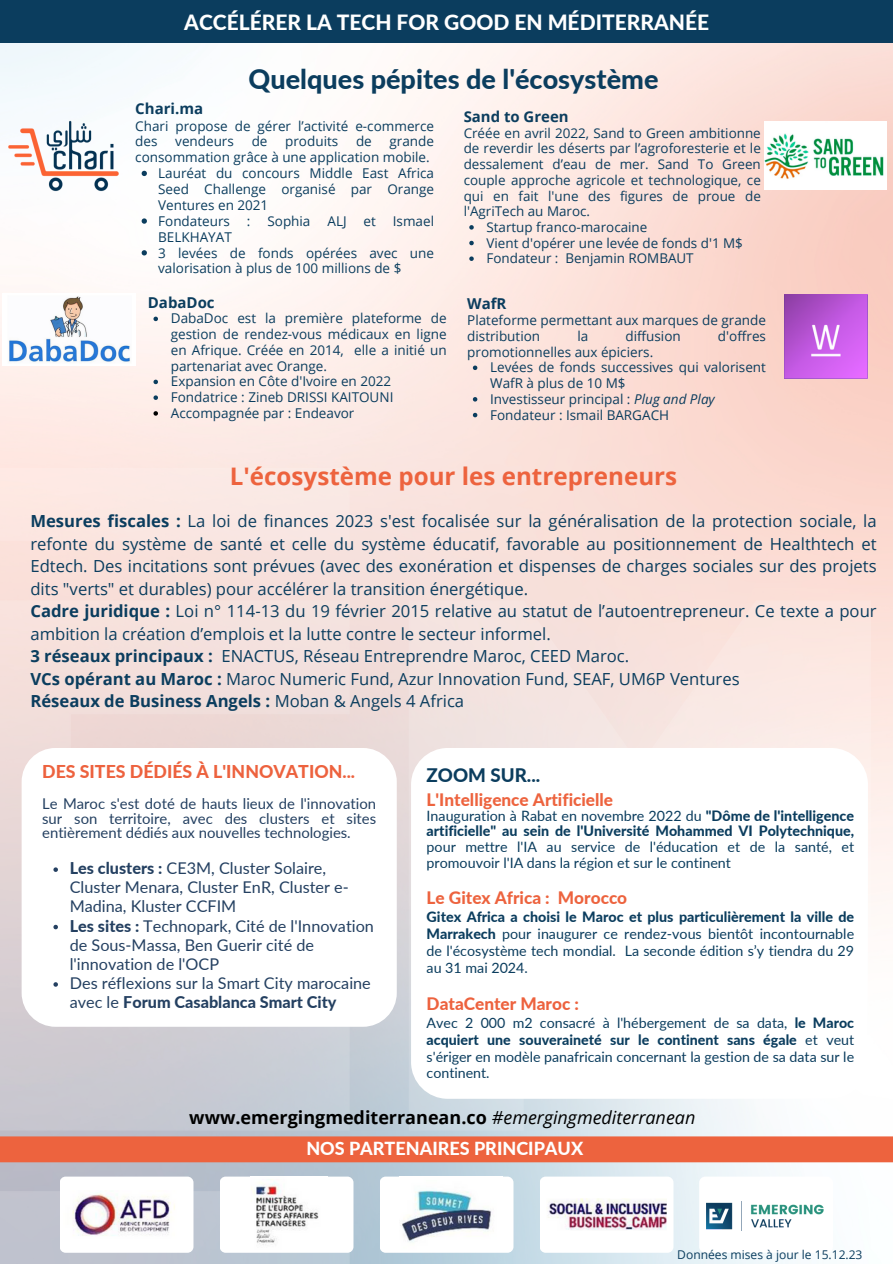
<style>
.page{position:relative;width:893px;height:1264px;background:#fff}
.page>*{position:absolute;margin:0;border:0;box-sizing:border-box;transform-origin:0 0}
.t1{font:800 27px "Lato";color:#0b3d5e}
.t2{font:700 24.15px "Open Sans";color:#ed633e}
.t3{font:800 21px "Lato";color:#fff}
.t4{font:800 18.75px "Lato";color:#0b3d5e}
.t5{font:700 18px "Open Sans";color:#000}
.t6{font:800 18px "Lato";color:#fff}
.t7{font:800 17.7px "Lato";color:#ed623e}
.t8{font:800 17.25px "Lato";color:#ed633e}
.t9{font:800 17.25px "Lato";color:#ed623e}
.t10{font:16.65px/22.5px "Open Sans";color:#0b3d5e;text-align:justify}
.t11{font:700 16.65px "Open Sans";color:#0b3d5e}
.t12{font:16.2px/19.2px "Lato";color:#244061}
.t13{font:700 15px "Open Sans";color:#0b3d5e}
.t14{font:14.85px/14.7px "Lato";color:#244061;text-align:justify}
.t15{font:700 14.85px "Open Sans";color:#0b3d5e}
.t16{font:14.25px/16.8px "Lato";color:#0b3d5e;text-align:justify}
.t17{font:13.5px/15.9px "Open Sans";color:#0b3d5e}
.t18{font:12px "Open Sans";color:#0b3d5e}
.s1{font-style:italic}
.s2{font-weight:700}
.s3{font-weight:400}
.s4{font-weight:800}
.s5{font-weight:400;font-style:italic}
</style>
<div class="page">
<img style="left:0;top:42px;width:892px;height:1121px">
<img style="left:0;top:469px;width:870px;height:794px">
<div style="left:0;top:0;width:892px;height:42px;background:#0b3d5e"></div>
<div style="left:60px;top:1176px;width:133px;height:76px;background:#fff;border-radius:6px"></div>
<div style="left:219px;top:1176px;width:134px;height:76px;background:#fff;border-radius:6px"></div>
<div style="left:379px;top:1176px;width:134px;height:76px;background:#fff;border-radius:6px"></div>
<div style="left:539px;top:1176px;width:134px;height:76px;background:#fff;border-radius:6px"></div>
<div style="left:699px;top:1176px;width:134px;height:76px;background:#fff;border-radius:6px"></div>
<div style="left:0;top:1136px;width:892px;height:26px;background:#ed633e"></div>
<img style="left:72px;top:1193px;width:103px;height:43px">
<img style="left:251px;top:1181px;width:68px;height:64px">
<img style="left:402px;top:1190px;width:90px;height:52px">
<img style="left:548px;top:1198px;width:118px;height:32px">
<img style="left:706px;top:1201px;width:118px;height:29px">
<div style="left:411px;top:748px;width:456px;height:350px;background:#fff;border-radius:37px"></div>
<svg style="left:783px;top:295px;width:84px;height:83px;background:#c360de"></svg>
<img style="left:4px;top:96px;width:119px;height:119px">
<img style="left:3px;top:293px;width:133px;height:72px">
<img style="left:764px;top:122px;width:122px;height:67px">
<svg style="left:142px;top:171px;width:5px;height:5px"></svg>
<svg style="left:142px;top:218px;width:5px;height:6px"></svg>
<svg style="left:142px;top:250px;width:5px;height:5px"></svg>
<div style="left:22px;top:748px;width:375px;height:278px;background:#fff;border-radius:34px"></div>
<svg style="left:53px;top:867px;width:5px;height:4px"></svg>
<svg style="left:53px;top:924px;width:5px;height:5px"></svg>
<svg style="left:53px;top:982px;width:5px;height:4px"></svg>
<svg style="left:473px;top:365px;width:4px;height:5px"></svg>
<svg style="left:473px;top:397px;width:4px;height:4px"></svg>
<svg style="left:473px;top:413px;width:4px;height:4px"></svg>
<svg style="left:153px;top:316px;width:5px;height:5px"></svg>
<svg style="left:153px;top:379px;width:5px;height:5px"></svg>
<svg style="left:153px;top:395px;width:5px;height:5px"></svg>
<svg style="left:153px;top:411px;width:5px;height:4px"></svg>
<svg style="left:469px;top:225px;width:4px;height:4px"></svg>
<svg style="left:469px;top:241px;width:4px;height:4px"></svg>
<svg style="left:469px;top:256px;width:4px;height:5px"></svg>
<p class="t3" style="left:184px;top:9px;width:526px">ACCÉLÉRER LA TECH FOR GOOD EN MÉDITERRANÉE</p>
<p class="t1" style="left:248px;top:63px;width:411px">Quelques pépites de l'écosystème</p>
<p class="t13" style="left:135px;top:98px;width:69px">Chari.ma</p>
<p class="t17" style="left:135px;top:117px;width:300px">Chari propose de gérer l’activité e-commerce des</p>
<p class="t15" style="left:463px;top:106px;width:106px">Sand to Green</p>
<p class="t17" style="left:463px;top:125px;width:299px;text-align:justify">Créée en avril 2022, Sand to Green ambitionne de reverdir les déserts par l’agroforesterie et le dessalement d’eau de mer. Sand To Green couple approche agricole et technologique, ce qui en fait l'une des figures de proue de l'AgriTech au Maroc.</p>
<p class="t17" style="left:486px;top:219px;width:162px">Startup franco-marocaine</p>
<p class="t17" style="left:486px;top:234px;width:258px">Vient d'opérer une levée de fonds d'1 M$</p>
<p class="t17" style="left:486px;top:250px;width:209px">Fondateur : Benjamin ROMBAUT</p>
<p class="t17" style="left:135px;top:133px;width:300px;text-indent:254px">grande consommation grâce à une application mobile.</p>
<p class="t17" style="left:158px;top:165px;width:277px;text-align:justify">Lauréat du concours Middle East Africa Seed Challenge organisé par Orange Ventures en 2021</p>
<p class="t17" style="left:158px;top:213px;width:73px">Fondateurs</p>
<p class="t17" style="left:247px;top:213px;width:5px">:</p>
<p class="t17" style="left:267px;top:213px;width:44px">Sophia</p>
<p class="t17" style="left:327px;top:213px;width:21px">ALJ</p>
<p class="t17" style="left:363px;top:213px;width:14px">et</p>
<p class="t17" style="left:393px;top:213px;width:43px">Ismael</p>
<p class="t17" style="left:158px;top:228px;width:75px">BELKHAYAT</p>
<p class="t17" style="left:158px;top:244px;width:277px">3 levées de fonds opérées avec une valorisation à plus de 100 millions de $</p>
<p class="t17" style="left:175px;top:133px;width:60px">vendeurs</p>
<p class="t17" style="left:252px;top:133px;width:17px">de</p>
<p class="t17" style="left:285px;top:133px;width:55px">produits</p>
<p class="t17" style="left:356px;top:133px;width:17px">de</p>
<p class="t13" style="left:148px;top:291px;width:68px">DabaDoc</p>
<p class="t17" style="left:171px;top:310px;width:277px;text-align:justify">DabaDoc est la première plateforme de gestion de rendez-vous médicaux en ligne en Afrique. Créée en 2014, elle a initié un partenariat avec Orange.</p>
<p class="t17" style="left:171px;top:373px;width:222px">Expansion en Côte d'Ivoire en 2022</p>
<p class="t17" style="left:171px;top:389px;width:224px">Fondatrice : Zineb DRISSI KAITOUNI</p>
<p class="t17" style="left:171px;top:405px;width:185px">Accompagnée par : Endeavor</p>
<p class="t13" style="left:467px;top:293px;width:41px">WafR</p>
<p class="t17" style="left:467px;top:312px;width:300px">Plateforme permettant aux marques de grande distribution</p>
<p class="t17" style="left:577px;top:327px;width:12px">la</p>
<p class="t17" style="left:625px;top:327px;width:57px">diffusion</p>
<p class="t17" style="left:718px;top:327px;width:50px">d'offres</p>
<p class="t17" style="left:467px;top:343px;width:187px">promotionnelles aux épiciers.</p>
<p class="t17" style="left:490px;top:359px;width:277px">Levées de fonds successives qui valorisent<br>WafR à plus de 10 M$</p>
<p class="t17" style="left:490px;top:390px;width:226px">Investisseur principal : <span class="s1">Plug and Play</span></p>
<p class="t17" style="left:490px;top:406px;width:180px">Fondateur : Ismail BARGACH</p>
<p class="t2" style="left:230px;top:459px;width:449px">L'écosystème pour les entrepreneurs</p>
<p class="t10" style="left:30px;top:509px;width:847px"><span class="s2">Mesures fiscales :</span> La loi de finances 2023 s'est focalisée sur la généralisation de la protection sociale, la refonte du système de santé et celle du système éducatif, favorable au positionnement de Healthtech et Edtech. Des incitations sont prévues (avec des exonération et dispenses de charges sociales sur des projets dits "verts" et durables) pour accélérer la transition énergétique.</p>
<p class="t10" style="left:30px;top:599px;width:847px"><span class="s2">Cadre juridique :</span> Loi n° 114-13 du 19 février 2015 relative au statut de l’autoentrepreneur. Ce texte a pour ambition la création d’emplois et la lutte contre le secteur informel.</p>
<p class="t10" style="left:30px;top:644px;width:600px"><span class="s2">3 réseaux principaux :</span> ENACTUS, Réseau Entreprendre Maroc, CEED Maroc.</p>
<p class="t10" style="left:30px;top:667px;width:710px"><span class="s2">VCs opérant au Maroc :</span> Maroc Numeric Fund, Azur Innovation Fund, SEAF, UM6P Ventures</p>
<p class="t11" style="left:30px;top:689px;width:435px">Réseaux de Business Angels : <span class="s3">Moban &amp; Angels 4 Africa</span></p>
<p class="t7" style="left:42px;top:761px;width:314px">DES SITES DÉDIÉS À L'INNOVATION...</p>
<p class="t14" style="left:42px;top:795px;width:335px">Le Maroc s'est doté de hauts lieux de l'innovation sur son territoire, avec des clusters et sites entièrement dédiés aux nouvelles technologies.</p>
<p class="t12" style="left:70px;top:858px;width:280px"><span class="s4">Les clusters :</span> CE3M, Cluster Solaire,<br>Cluster Menara, Cluster EnR, Cluster e-<br>Madina, Kluster CCFIM</p>
<p class="t12" style="left:70px;top:915px;width:306px"><span class="s4">Les sites :</span> Technopark, Cité de l'Innovation de Sous-Massa, Ben Guerir cité de l'innovation de l'OCP</p>
<p class="t12" style="left:70px;top:973px;width:302px">Des réflexions sur la Smart City marocaine avec le <span class="s4">Forum Casablanca Smart City</span></p>
<p class="t4" style="left:426px;top:764px;width:115px">ZOOM SUR...</p>
<p class="t8" style="left:426px;top:789px;width:188px">L'Intelligence Artificielle</p>
<p class="t16" style="left:426px;top:807px;width:429px;line-height:15.8px">Inauguration à Rabat en novembre 2022 du <span class="s4">"Dôme de l'intelligence artificielle" au sein de l'Université Mohammed VI Polytechnique, </span>pour mettre l'IA au service de l'éducation et de la santé, et promouvoir l'IA dans la région et sur le continent</p>
<p class="t8" style="left:426px;top:887px;width:202px">Le Gitex Africa : Morocco</p>
<p class="t16" style="left:426px;top:908px;width:429px"><span class="s4">Gitex Africa a choisi le Maroc et plus particulièrement la ville de Marrakech</span> pour inaugurer ce rendez-vous bientôt incontournable de l'écosystème tech mondial. La seconde édition s’y tiendra du 29 au 31 mai 2024.</p>
<p class="t9" style="left:426px;top:992px;width:154px">DataCenter Maroc :</p>
<p class="t16" style="left:426px;top:1013px;width:429px">Avec 2 000 m2 consacré à l'hébergement de sa data, <span class="s4">le Maroc acquiert une souveraineté sur le continent sans égale</span> et veut s'ériger en modèle panafricain concernant la gestion de sa data sur le continent.</p>
<p class="t5" style="left:189px;top:1104px;width:507px">www.emergingmediterranean.co <span class="s5">#emergingmediterranean</span></p>
<p class="t6" style="left:306px;top:1137px;width:278px">NOS PARTENAIRES PRINCIPAUX</p>
<p class="t18" style="left:677px;top:1246px;width:187px">Données mises à jour le 15.12.23</p>
</div>
